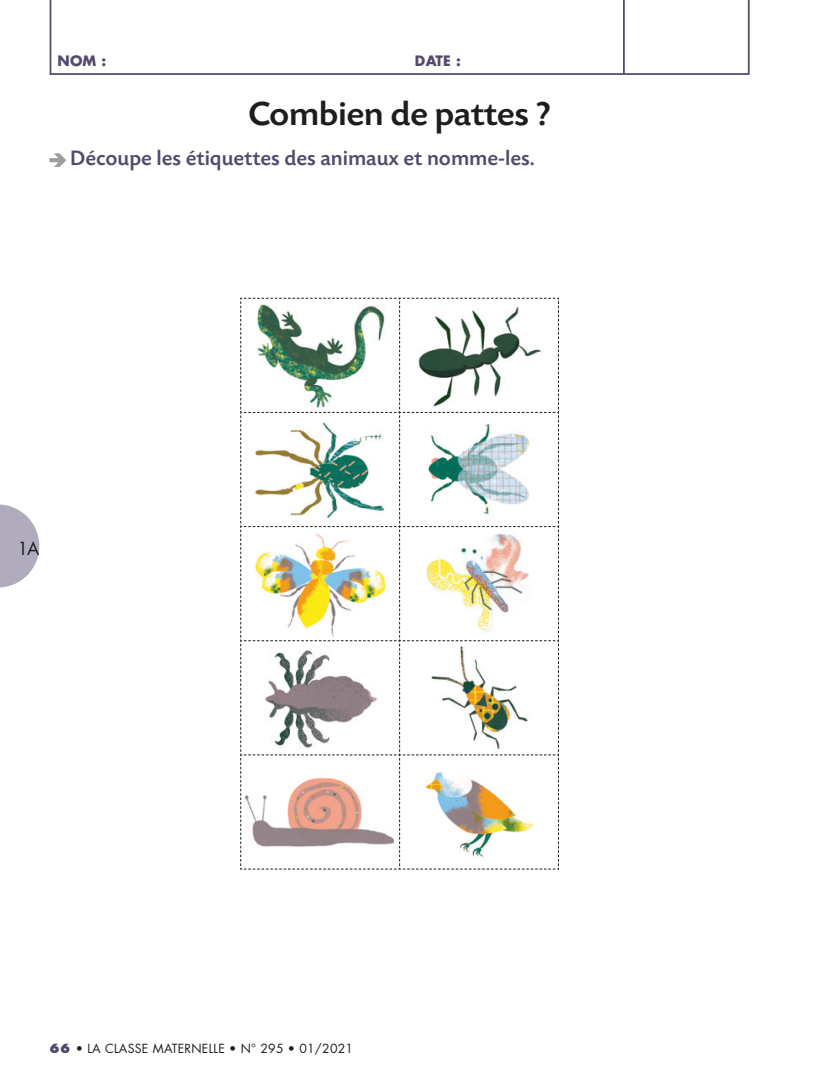
<style>
.page{position:relative;width:834px;height:1092px;background:#fff}
.page>*{position:absolute;margin:0;border:0;box-sizing:border-box;transform-origin:0 0}
.Titre_fiche_élève-Ne{font:500 35px "Today SB";letter-spacing:-.015em;color:#1d1d1b;scale:1.05 1}
.fiche_élève-New{font:500 21.88px "Today SB";color:#534a6d}
.t1{font:17.5px "Futura";color:#1d1d1b}
.t2{font:700 14px "Futura";letter-spacing:.01em;color:#534a6d}
.t3{font:12.25px "Futura";letter-spacing:.02em;color:#1d1d1b}
.s1{font-family:"DIN Pro";font-weight:900;font-size:15.75px;color:#9d9d9d}
.s2{font-weight:800;color:#534a6d}
</style>
<div class="page">
<svg style="left:0;top:504px;width:39px;height:83px"></svg>
<svg style="left:50px;top:0;width:699px;height:75px"></svg>
<hr style="left:623px;top:0;width:1px;height:74px;background:#534a6d">
<svg style="left:240px;top:297px;width:319px;height:572px"></svg>
<img style="left:253px;top:300px;width:134px;height:110px">
<img style="left:414px;top:302px;width:130px;height:106px">
<img style="left:251px;top:417px;width:138px;height:104px">
<img style="left:420px;top:419px;width:117px;height:101px">
<img style="left:250px;top:529px;width:140px;height:108px">
<img style="left:422px;top:530px;width:113px;height:107px">
<img style="left:259px;top:644px;width:122px;height:106px">
<img style="left:427px;top:643px;width:104px;height:109px">
<img style="left:243px;top:767px;width:154px;height:89px">
<img style="left:419px;top:760px;width:119px;height:103px">
<p class="t2" style="left:58px;top:51px;width:50px">NOM :</p>
<p class="t2" style="left:415px;top:51px;width:47px">DATE :</p>
<p class="Titre_fiche_élève-Ne" style="left:248px;top:95px;width:290px">Combien de pattes ?</p>
<p class="fiche_élève-New" style="left:50px;top:146px;width:486px"><span class="s1">→</span> Découpe les étiquettes des animaux et nomme-les.</p>
<p class="t1" style="left:17px;top:537px;width:24px">1A</p>
<p class="t3" style="left:50px;top:1040px;width:305px"><span class="s2">66</span> • LA CLASSE MATERNELLE • N° 295 • 01/2021</p>
</div>
